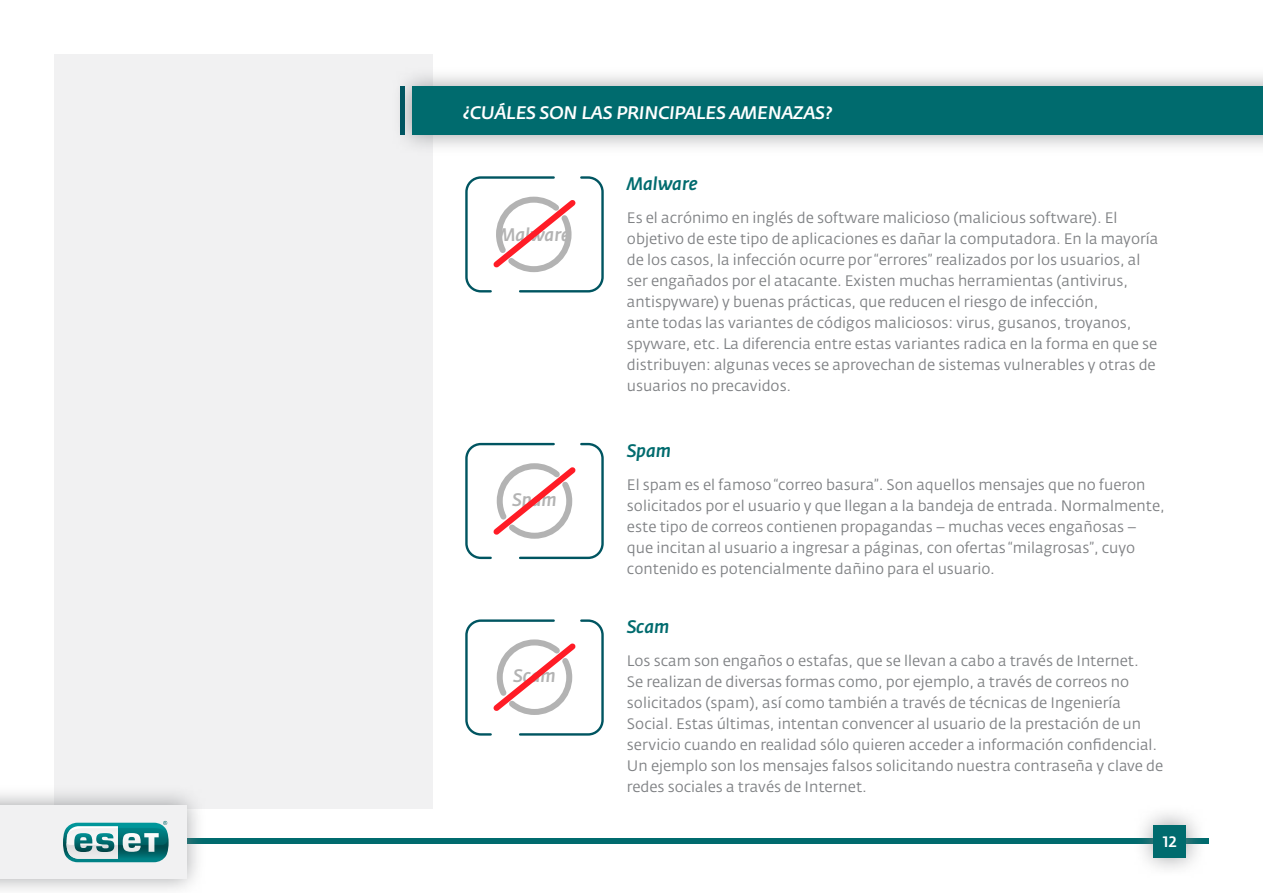
<style>
.page{position:relative;width:1263px;height:893px;background:#fff}
.page>*{position:absolute;margin:0;border:0;box-sizing:border-box;transform-origin:0 0}
.t1{font:italic 500 18px "Fedra Sans Alt Pro";letter-spacing:.01em;color:#fff}
.t2{font:italic 500 18px "Fedra Sans Alt Pro";color:#006b6e}
.t3{font:italic 500 18px "Fedra Sans Alt Pro";color:#b3b3b3}
.t4{font:15px/21px "Fedra Sans Alt Pro";color:#808285}
.t5{font:500 15px "Fedra Sans Alt Pro";color:#fff}
</style>
<div class="page">
<div style="left:54px;top:54px;width:379px;height:754px;background:#f1f1f2"></div>
<div style="left:392px;top:66px;width:871px;height:90px;background:#808285;opacity:.75"></div>
<div style="left:412px;top:87px;width:851px;height:48px;background:#006b6e"></div>
<div style="left:400px;top:87px;width:5px;height:48px;background:#005561"></div>
<div style="left:55px;top:838px;width:1153px;height:6px;background:#006b6e"></div>
<div style="left:1133px;top:804px;width:73px;height:74px;background:#808285;opacity:.75"></div>
<div style="left:1153px;top:825px;width:33px;height:33px;background:#006b6e"></div>
<svg style="left:465px;top:176px;width:139px;height:117px"></svg>
<svg style="left:465px;top:442px;width:139px;height:118px"></svg>
<svg style="left:465px;top:619px;width:139px;height:117px"></svg>
<div style="left:0;top:785px;width:206px;height:108px;background:#808285;opacity:.75"></div>
<div style="left:0;top:805px;width:186px;height:73px;background:#f1f1f2"></div>
<svg style="left:63px;top:821px;width:106px;height:41px"></svg>
<p class="t1" style="left:463px;top:101px;width:175px">¿CUÁLES SON LAS PRINCI</p>
<p class="t1" style="left:675px;top:101px;width:158px">PALES AMENAZAS?</p>
<p class="t3" style="left:499px;top:223px;width:72px">MALWARE</p>
<p class="t3" style="left:513px;top:489px;width:46px">SPAM</p>
<p class="t3" style="left:513px;top:665px;width:44px">SCAM</p>
<p class="t2" style="left:627px;top:173px;width:72px">MALWARE</p>
<p class="t4" style="left:627px;top:207px;width:533px">Es el acrónimo en inglés de software malicioso (malicious software). El objetivo de este tipo de aplicaciones es dañar la computadora. En la mayoría de los casos, la infección ocurre por “errores” realizados por los usuarios, al ser engañados por el atacante. Existen muchas herramientas (antivirus, antispyware) y buenas prácticas, que reducen el riesgo de infección,<br>ante todas las variantes de códigos maliciosos: virus, gusanos, troyanos, spyware, etc. La diferencia entre estas variantes radica en la forma en que se distribuyen: algunas veces se aprovechan de sistemas vulnerables y otras de usuarios no precavidos.</p>
<p class="t2" style="left:627px;top:439px;width:46px">SPAM</p>
<p class="t4" style="left:627px;top:474px;width:539px">El spam es el famoso “correo basura”. Son aquellos mensajes que no fueron solicitados por el usuario y que llegan a la bandeja de entrada. Normalmente, este tipo de correos contienen propagandas – muchas veces engañosas – que incitan al usuario a ingresar a páginas, con ofertas “milagrosas”, cuyo contenido es potencialmente dañino para el usuario.</p>
<p class="t2" style="left:627px;top:616px;width:44px">SCAM</p>
<p class="t4" style="left:627px;top:650px;width:538px">Los scam son engaños o estafas, que se llevan a cabo a través de Internet.<br>Se realizan de diversas formas como, por ejemplo, a través de correos no solicitados (spam), así como también a través de técnicas de Ingeniería Social. Estas últimas, intentan convencer al usuario de la prestación de un servicio cuando en realidad sólo quieren acceder a información confidencial.<br>Un ejemplo son los mensajes falsos solicitando nuestra contraseña y clave de redes sociales a través de Internet.</p>
<p class="t5" style="left:1163px;top:832px;width:15px">12</p>
</div>
